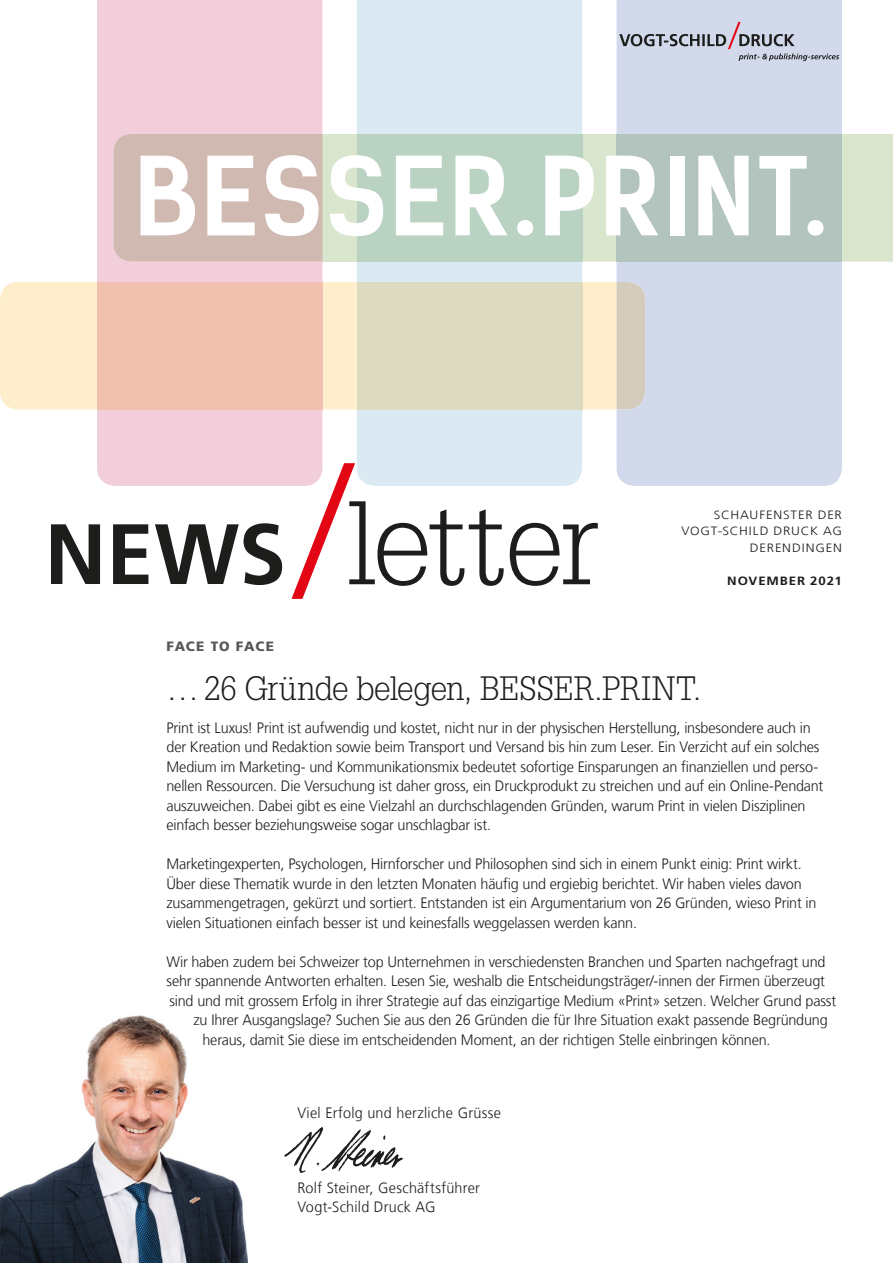
<style>
.page{position:relative;width:893px;height:1263px;background:#fff}
.page>*{position:absolute;margin:0;border:0;box-sizing:border-box;transform-origin:0 0}
.t1{font:300 115.8px "Glypha LT Std";letter-spacing:-.02em;color:#1d1d1b}
.t2{font:700 103.5px "Kelson Sans";letter-spacing:.01em;color:#fff}
.t3{font:300 33px "Glypha LT Std";letter-spacing:-.005em;color:#1d1d1b}
.t4{font:300 15px/19.5px "Frutiger LT Com";letter-spacing:-.01em;color:#1d1d1b;scale:.96 1}
.t5{font:300 15px/18.8px "Frutiger LT Com";letter-spacing:.02em;color:#1d1d1b;scale:.96 1}
.t6{font:900 13.5px "Frutiger LT Com";letter-spacing:.055em;color:#575756}
.t7{font:300 12px/16.5px "Frutiger LT Com";letter-spacing:.06em;color:#1d1d1b;text-align:right;scale:1.1 1}
.t8{font:700 12px "Frutiger LT Com";letter-spacing:.07em;color:#1d1d1b;scale:1.1 1}
.s1{font-family:"Frutiger LT Com";font-weight:700;font-size:85.5px}
</style>
<div class="page">
<div style="left:617px;top:0;width:225px;height:486px;background:#d2d9eb"></div>
<img style="left:0;top:1015px;width:248px;height:248px">
<img style="left:284px;top:1127px;width:119px;height:46px">
<svg style="left:619px;top:22px;width:220px;height:39px;background:#bbc0cf"></svg>
<div style="left:357px;top:0;width:225px;height:282px;background:#dbeaf2"></div>
<div style="left:582px;top:134px;width:311px;height:128px;background:#dae5cd"></div>
<div style="left:617px;top:134px;width:225px;height:128px;background:#b3c3bd"></div>
<div style="left:322px;top:134px;width:35px;height:128px;background:#dae5cd"></div>
<div style="left:357px;top:134px;width:225px;height:128px;background:#bad2c2"></div>
<div style="left:97px;top:0;width:225px;height:282px;background:#f1ceda"></div>
<div style="left:113px;top:134px;width:209px;height:128px;background:#cfb9b0"></div>
<svg style="left:0;top:282px;width:645px;height:317px"></svg>
<div style="left:97px;top:282px;width:225px;height:127px;background:#f1c0ae"></div>
<h2 class="t2" style="left:134px;top:133px;width:694px">BESSER.PRINT.</h2>
<h1 class="t1" style="left:45px;top:478px;width:556px"><span class="s1">NEWS</span> letter</h1>
<p class="t7" style="left:681px;top:507px;width:147px">SCHAUFENSTER DER<br>VOGT-SCHILD DRUCK AG<br>DERENDINGEN</p>
<p class="t8" style="left:727px;top:574px;width:106px">NOVEMBER 2021</p>
<p class="t6" style="left:166px;top:638px;width:109px">FACE TO FACE</p>
<h3 class="t3" style="left:166px;top:670px;width:536px">… 26 Gründe belegen, BESSER.PRINT.</h3>
<p class="t4" style="left:166px;top:718px;width:686px">Print ist Luxus! Print ist aufwendig und kostet, nicht nur in der physischen Herstellung, insbesondere auch in der Kreation und Redaktion sowie beim Transport und Versand bis hin zum Leser. Ein Verzicht auf ein solches Medium im Marketing- und Kommunikationsmix bedeutet sofortige Einsparungen an finanziellen und perso&shy;nellen Ressourcen. Die Versuchung ist daher gross, ein Druckprodukt zu streichen und auf ein Online-Pendant auszuweichen. Dabei gibt es eine Vielzahl an durchschlagenden Gründen, warum Print in vielen Disziplinen einfach besser beziehungsweise sogar unschlagbar ist.</p>
<p class="t4" style="left:166px;top:854px;width:679px">Marketingexperten, Psychologen, Hirnforscher und Philosophen sind sich in einem Punkt einig: Print wirkt.<br>Über diese Thematik wurde in den letzten Monaten häufig und ergiebig berichtet. Wir haben vieles davon zusammengetragen, gekürzt und sortiert. Entstanden ist ein Argumentarium von 26 Gründen, wieso Print in vielen Situationen einfach besser ist und keinesfalls weggelassen werden kann.</p>
<p class="t4" style="left:166px;top:952px;width:688px">Wir haben zudem bei Schweizer top Unternehmen in verschiedensten Branchen und Sparten nachgefragt und</p>
<p class="t4" style="left:166px;top:971px;width:687px">sehr spannende Antworten erhalten. Lesen Sie, weshalb die Entscheidungsträger/-innen der Firmen überzeugt</p>
<p class="t4" style="left:169px;top:991px;width:696px">sind und mit grossem Erfolg in ihrer Strategie auf das einzigartige Medium «Print» setzen. Welcher Grund passt</p>
<p class="t4" style="left:193px;top:1010px;width:662px">zu Ihrer Ausgangslage? Suchen Sie aus den 26 Gründen die für Ihre Situation exakt passende Begründung</p>
<p class="t4" style="left:202px;top:1030px;width:593px">heraus, damit Sie diese im entscheidenden Moment, an der richtigen Stelle einbringen können.</p>
<p class="t5" style="left:297px;top:1104px;width:213px">Viel Erfolg und herzliche Grüsse</p>
<p class="t5" style="left:297px;top:1179px;width:192px">Rolf Steiner, Geschäftsführer<br>Vogt-Schild Druck AG</p>
</div>
